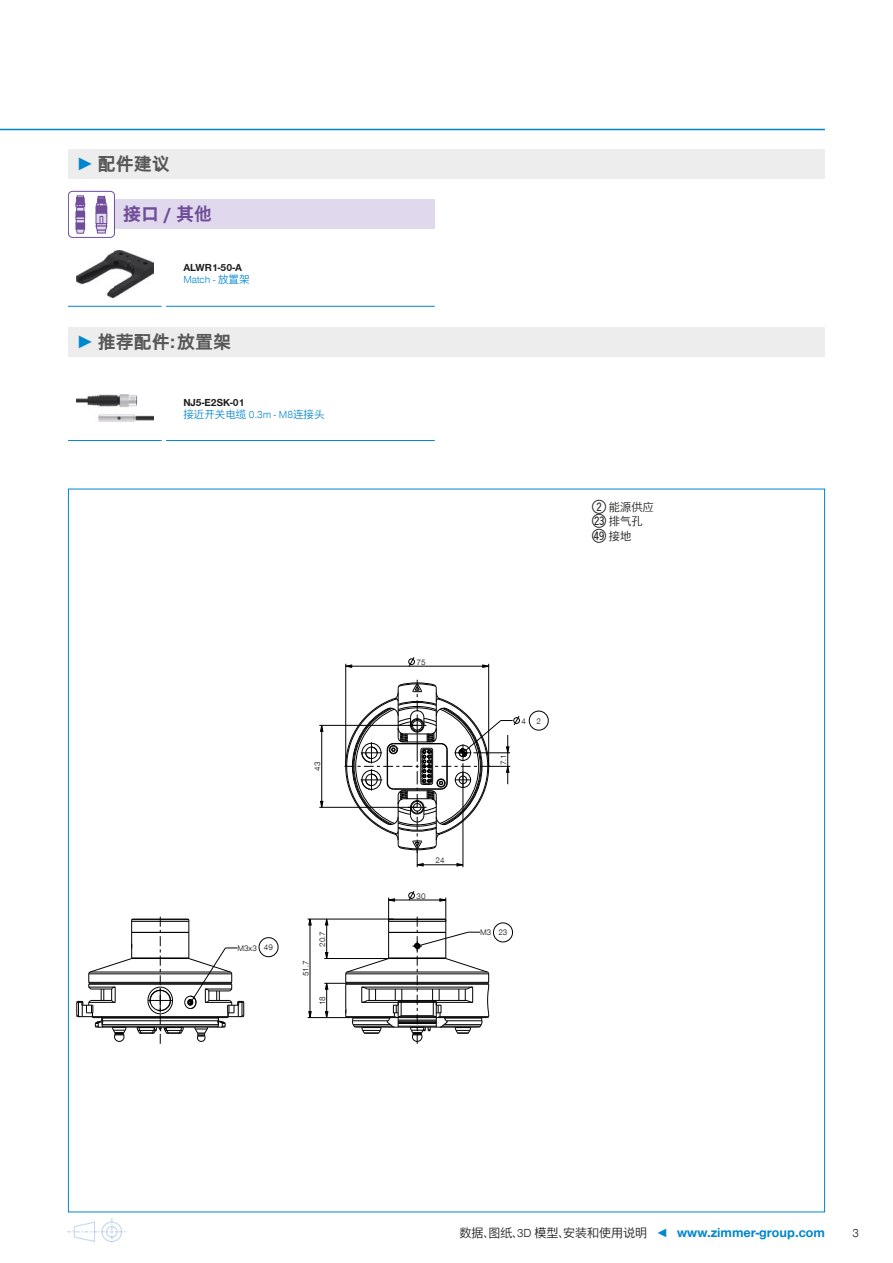
<style>
.page{position:relative;width:893px;height:1263px;background:#fff}
.page>*{position:absolute;margin:0;border:0;box-sizing:border-box;transform-origin:0 0}
.t1{font:700 18px "Zimmer Group Sans Global";color:#575756}
.t2{font:700 18px "Zimmer Group Sans Global";color:#704c99}
.t3{font:18px "Sommer Double Digits";color:#1d1d1b}
.t4{font:700 13.5px "Zimmer Group Sans Global";color:#0086ce}
.t5{font:300 12px "Zimmer Group Sans Global";color:#1d1d1b}
.t6{font:300 11.25px/14.5px "Zimmer Group Sans Global";color:#1d1d1b}
.t7{font:300 10.5px "Zimmer Group Sans Global";color:#0086ce}
.t8{font:700 10.5px "Zimmer Group Sans Global";color:#1d1d1b}
.t9{font:300 8.25px "Zimmer Group Sans Global";color:#020203}
.s1{font-family:"Zimmer Group Sans";color:#0086ce}
.s2{font-family:"Sommer Double Digits";font-weight:400;font-size:18px}
.s3{font-family:"Zimmer Group Sans Global";font-weight:300;font-size:11.25px}
.s4{font-weight:300;font-size:12px;color:#1d1d1b}
.s5{font-weight:300;font-size:12px}
</style>
<div class="page">
<img style="left:68px;top:1218px;width:60px;height:25px">
<hr style="left:0;top:129px;width:825px;height:1px;background:#0086ce">
<svg style="left:68px;top:488px;width:757px;height:725px"></svg>
<div style="left:68px;top:149px;width:757px;height:30px;background:#ededed"></div>
<div style="left:68px;top:327px;width:757px;height:30px;background:#ededed"></div>
<div style="left:68px;top:199px;width:367px;height:30px;background:#e0d9ed"></div>
<img style="left:77px;top:250px;width:76px;height:48px">
<div style="left:68px;top:191px;width:46px;height:46px;background:#fff;border-radius:4px"></div>
<div style="left:68px;top:191px;width:47px;height:47px;border:1px solid #704c99;border-radius:4px"></div>
<div style="left:96px;top:206px;width:11px;height:7px;background:#704c99"></div>
<div style="left:96px;top:213px;width:11px;height:11px;background:#e0d9ed"></div>
<div style="left:96px;top:213px;width:11px;height:11px;border:1px solid #704c99"></div>
<svg style="left:96px;top:216px;width:11px;height:17px"></svg>
<div style="left:76px;top:223px;width:9px;height:6px;background:#704c99"></div>
<svg style="left:76px;top:229px;width:9px;height:4px"></svg>
<svg style="left:76px;top:196px;width:9px;height:27px"></svg>
<svg style="left:97px;top:196px;width:9px;height:10px"></svg>
<hr style="left:68px;top:306px;width:94px;height:1px;background:#0086ce">
<hr style="left:166px;top:306px;width:269px;height:1px;background:#0086ce">
<img style="left:77px;top:394px;width:76px;height:28px">
<hr style="left:68px;top:440px;width:94px;height:1px;background:#0086ce">
<hr style="left:166px;top:440px;width:269px;height:1px;background:#0086ce">
<h1 class="t1" style="left:77px;top:153px;width:95px"><span class="s1">►</span> 配件建议</h1>
<h1 class="t2" style="left:123px;top:204px;width:90px">接口 / 其他</h1>
<p class="t8" style="left:183px;top:262px;width:60px">ALWR1-50-A</p>
<p class="t7" style="left:183px;top:274px;width:68px">Match - 放置架</p>
<h1 class="t1" style="left:77px;top:331px;width:156px"><span class="s1">►</span> 推荐配件：放置架</h1>
<p class="t8" style="left:183px;top:396px;width:63px">NJ5-E2SK-01</p>
<p class="t7" style="left:183px;top:408px;width:143px">接近开关电缆 0.3m - M8连接头</p>
<p class="t9" style="left:313px;top:771px;width:11px;rotate:-90deg">43</p>
<p class="t9" style="left:237px;top:943px;width:37px">M3x3 49</p>
<p class="t9" style="left:301px;top:976px;width:17px;rotate:-90deg">51.7</p>
<p class="t9" style="left:317px;top:947px;width:17px;rotate:-90deg">20.7</p>
<p class="t9" style="left:317px;top:1005px;width:11px;rotate:-90deg">18</p>
<p class="t9" style="left:417px;top:657px;width:11px">75</p>
<p class="t9" style="left:499px;top:765px;width:12px;rotate:-90deg">7.1</p>
<p class="t9" style="left:522px;top:716px;width:21px">4 2</p>
<p class="t9" style="left:435px;top:856px;width:11px">24</p>
<p class="t9" style="left:417px;top:891px;width:11px">30</p>
<p class="t9" style="left:480px;top:927px;width:29px">M3 23</p>
<p class="t6" style="left:592px;top:500px;width:63px"><span class="s2">2</span> 能源供应<br><span class="s2">CO</span> 排气孔</p>
<h1 class="t3" style="left:592px;top:528px;width:41px">EU <span class="s3">接地</span></h1>
<p class="t4" style="left:460px;top:1224px;width:367px"><span class="s4">数据、图纸、3D 模型、安装和使用说明</span> <span class="s5">◄</span> www.zimmer-group.com</p>
<p class="t5" style="left:852px;top:1226px;width:8px">3</p>
</div>
